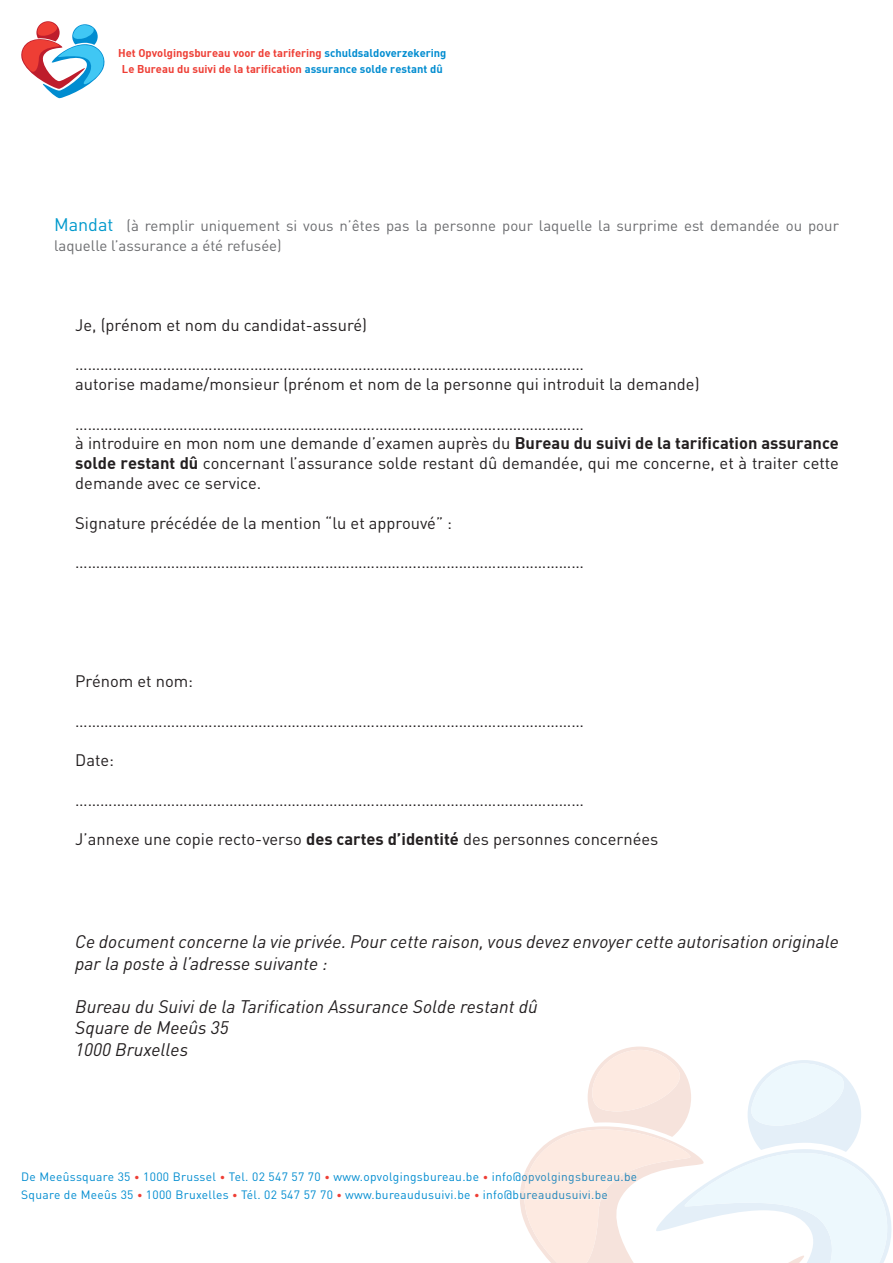
<style>
.page{position:relative;width:893px;height:1263px;background:#fff}
.page>*{position:absolute;margin:0;border:0;box-sizing:border-box;transform-origin:0 0}
.t1{font:italic 18px/21.6px "DIN";color:#231f20}
.t2{font:16.5px/19.8px "DIN Pro";color:#231f20;text-align:justify}
.t3{font:15px/19.8px "DIN Pro";color:#6c6d70}
.t4{font:12px/18px "DIN Pro";letter-spacing:.025em;color:#008cd0}
.t5{font:11.1px/15.9px "DIN Bold";color:#ee3e35;text-align:center}
.s1{color:#008cd0}
.s2{font-size:18px;color:#09c}
.s3{font-family:"DIN Bold"}
.s4{font-size:10.5px;color:#ee3e35}
.s5{color:#2087bd}
</style>
<div class="page">
<svg style="left:21px;top:21px;width:84px;height:77px"></svg>
<svg style="left:520px;top:1046px;width:372px;height:217px"></svg>
<p class="t5" style="left:118px;top:44px;width:330px">Het Opvolgingsbureau voor de tarifering <span class="s1">schuldsaldoverzekering<br></span>Le Bureau du suivi de la tarification <span class="s1">assurance solde restant dû</span></p>
<p class="t3" style="left:54px;top:216px;width:786px"><span class="s2">Mandat</span> (à remplir uniquement si vous n’êtes pas la personne pour laquelle la surprime est demandée ou pour laquelle l’assurance a été refusée)</p>
<p class="t2" style="left:75px;top:314px;width:293px">Je, (prénom et nom du candidat-assuré)</p>
<p class="t2" style="left:75px;top:354px;width:510px">………………………………………………………………………..…………………………………</p>
<p class="t2" style="left:75px;top:373px;width:626px">autorise madame/monsieur (prénom et nom de la personne qui introduit la demande)</p>
<p class="t2" style="left:75px;top:413px;width:510px">………………………………………………………………………..…………………………………</p>
<p class="t2" style="left:75px;top:433px;width:765px">à introduire en mon nom une demande d’examen auprès du <span class="s3">Bureau du suivi de la tarification assurance solde restant dû</span> concernant l’assurance solde restant dû demandée, qui me concerne, et à traiter cette demande avec ce service.</p>
<p class="t2" style="left:75px;top:512px;width:378px">Signature précédée de la mention “lu et approuvé” :</p>
<p class="t2" style="left:75px;top:552px;width:510px">………………………………………………………………………..…………………………………</p>
<p class="t2" style="left:75px;top:670px;width:119px">Prénom et nom:</p>
<p class="t2" style="left:75px;top:710px;width:510px">………………………………………………………………………..…………………………………</p>
<p class="t2" style="left:75px;top:750px;width:40px">Date:</p>
<p class="t2" style="left:75px;top:789px;width:510px">………………………………………………………………………..…………………………………</p>
<p class="t2" style="left:75px;top:829px;width:585px">J’annexe une copie recto-verso <span class="s3">des cartes d’identité</span> des personnes concernées</p>
<p class="t1" style="left:75px;top:930px;width:765px">Ce document concerne la vie privée. Pour cette raison, vous devez envoyer cette autorisation originale par la poste à l’adresse suivante :</p>
<p class="t1" style="left:75px;top:995px;width:464px">Bureau du Suivi de la Tarification Assurance Solde restant dû</p>
<p class="t1" style="left:75px;top:1017px;width:155px">Square de Meeûs 35</p>
<p class="t1" style="left:75px;top:1038px;width:114px">1000 Bruxelles</p>
<p class="t4" style="left:21px;top:1167px;width:617px">De Meeûssquare 35 <span class="s4">•</span> 1000 Brussel <span class="s4">•</span> Tel. 02 547 57 70 <span class="s4">•</span> www.opvolgingsbureau.be <span class="s4">•</span> <span class="s5">info@opvolgingsbureau.be<br></span>Square de Meeûs 35 <span class="s4">•</span> 1000 Bruxelles <span class="s4">•</span> Tél. 02 547 57 70 <span class="s4">•</span> www.bureaudusuivi.be <span class="s4">•</span> <span class="s5">info@bureaudusuivi.be</span></p>
</div>
